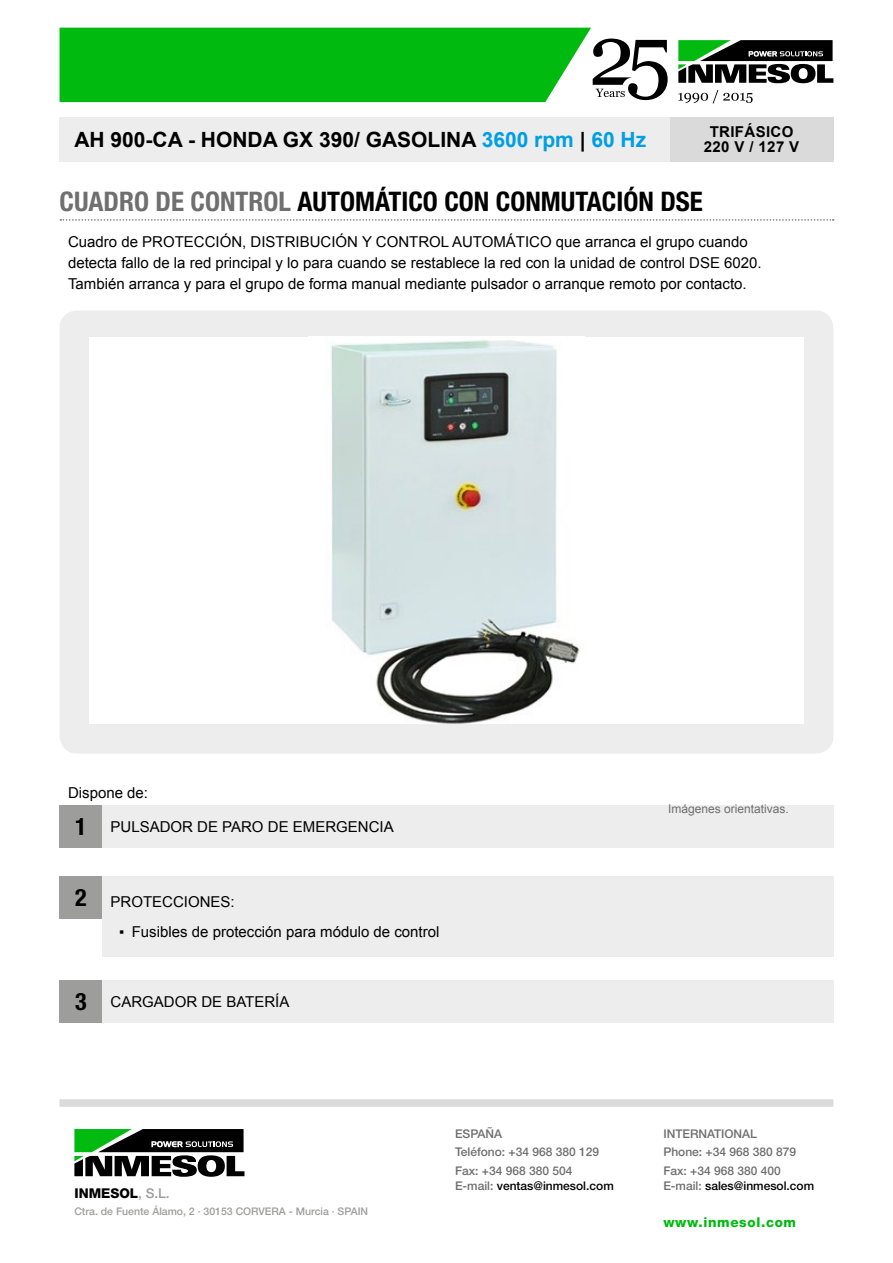
<style>
.page{position:relative;width:893px;height:1263px;background:#fff}
.page>*{position:absolute;margin:0;border:0;box-sizing:border-box;transform-origin:0 0}
.t1{font:700 condensed 27px "Helvetica Neue LT Std";color:#000}
.t2{font:700 condensed 24px "Helvetica Neue LT Std";color:#000}
.t3{font:700 21px "Arial";color:#000}
.t4{font:15px/21.3px "Arial";color:#000}
.t5{font:700 15px/15px "Arial";letter-spacing:.025em;color:#000;text-align:center}
.t6{font:800 13.5px "Helvetica Neue LT Std";letter-spacing:.05em;color:#01ba10}
.t7{font:800 13.5px "Helvetica Neue LT Std";color:#000}
.t8{font:500 12px/18.6px "Helvetica Neue LT Std";color:#706f6f}
.t9{font:500 12px "Helvetica Neue LT Std";color:#000}
.t10{font:12px "Arial";color:#706f6f}
.t11{font:500 10.5px "Helvetica Neue LT Std";color:#9d9d9c}
.s1{color:#009fe3}
.s2{color:#706f6f}
.s3{font-weight:500;color:#9d9d9c}
</style>
<div class="page">
<div style="left:60px;top:1099px;width:773px;height:8px;background:#dadada"></div>
<svg style="left:74px;top:1129px;width:170px;height:48px"></svg>
<svg style="left:678px;top:90px;width:75px;height:13px"></svg>
<svg style="left:678px;top:40px;width:155px;height:43px"></svg>
<svg style="left:60px;top:28px;width:608px;height:74px;background:#20bb2c"></svg>
<div style="left:60px;top:310px;width:773px;height:444px;background:#ededed;border-radius:18px"></div>
<div style="left:102px;top:805px;width:731px;height:42px;background:#ededed"></div>
<div style="left:102px;top:980px;width:731px;height:43px;background:#ededed"></div>
<div style="left:102px;top:876px;width:731px;height:81px;background:#ededed"></div>
<svg style="left:60px;top:219px;width:774px;height:2px"></svg>
<div style="left:60px;top:805px;width:42px;height:42px;background:#9d9d9c"></div>
<div style="left:60px;top:876px;width:42px;height:42px;background:#9d9d9c"></div>
<div style="left:60px;top:980px;width:42px;height:43px;background:#9d9d9c"></div>
<div style="left:89px;top:337px;width:715px;height:387px;background:#fff"></div>
<img style="left:330px;top:340px;width:250px;height:384px">
<div style="left:60px;top:117px;width:610px;height:45px;background:#ededed"></div>
<div style="left:670px;top:117px;width:163px;height:45px;background:#dadada"></div>
<h3 class="t3" style="left:74px;top:126px;width:573px">AH 900-CA - HONDA GX 390/ GASOLINA <span class="s1">3600 rpm</span> | <span class="s1">60 Hz</span></h3>
<p class="t5" style="left:704px;top:125px;width:97px">TRIFÁSICO<br>220 V / 127 V</p>
<h1 class="t1" style="left:60px;top:185px;width:645px"><span class="s2">CUADRO DE CONTROL</span> AUTOMÁTICO CON CONMUTACIÓN DSE</h1>
<p class="t4" style="left:68px;top:231px;width:695px">Cuadro de PROTECCIÓN, DISTRIBUCIÓN Y CONTROL AUTOMÁTICO que arranca el grupo cuando detecta fallo de la red principal y lo para cuando se restablece la red con la unidad de control DSE 6020.<br>También arranca y para el grupo de forma manual mediante pulsador o arranque remoto por contacto.</p>
<p class="t4" style="left:68px;top:782px;width:82px">Dispone de:</p>
<p class="t4" style="left:111px;top:816px;width:285px">PULSADOR DE PARO DE EMERGENCIA</p>
<h2 class="t2" style="left:75px;top:812px;width:13px">1</h2>
<h2 class="t2" style="left:75px;top:883px;width:13px">2</h2>
<h2 class="t2" style="left:75px;top:987px;width:13px">3</h2>
<p class="t4" style="left:111px;top:891px;width:126px">PROTECCIONES:</p>
<p class="t4" style="left:119px;top:921px;width:322px">▪ Fusibles de protección para módulo de control</p>
<p class="t4" style="left:111px;top:991px;width:180px">CARGADOR DE BATERÍA</p>
<p class="t7" style="left:74px;top:1185px;width:97px">INMESOL<span class="s3">, S.L.</span></p>
<p class="t11" style="left:74px;top:1205px;width:295px">Ctra. de Fuente Álamo, 2 · 30153 CORVERA - Murcia · SPAIN</p>
<p class="t8" style="left:455px;top:1124px;width:146px">ESPAÑA<br>Teléfono: +34 968 380 129<br>Fax: +34 968 380 504</p>
<p class="t9" style="left:455px;top:1178px;width:160px"><span class="s2">E-mail:</span> ventas@inmesol.com</p>
<p class="t10" style="left:668px;top:801px;width:122px">Imágenes orientativas.</p>
<p class="t8" style="left:663px;top:1124px;width:134px">INTERNATIONAL<br>Phone: +34 968 380 879<br>Fax: +34 968 380 400</p>
<p class="t9" style="left:663px;top:1178px;width:152px"><span class="s2">E-mail:</span> sales@inmesol.com</p>
<p class="t6" style="left:663px;top:1214px;width:134px">www.inmesol.com</p>
</div>
